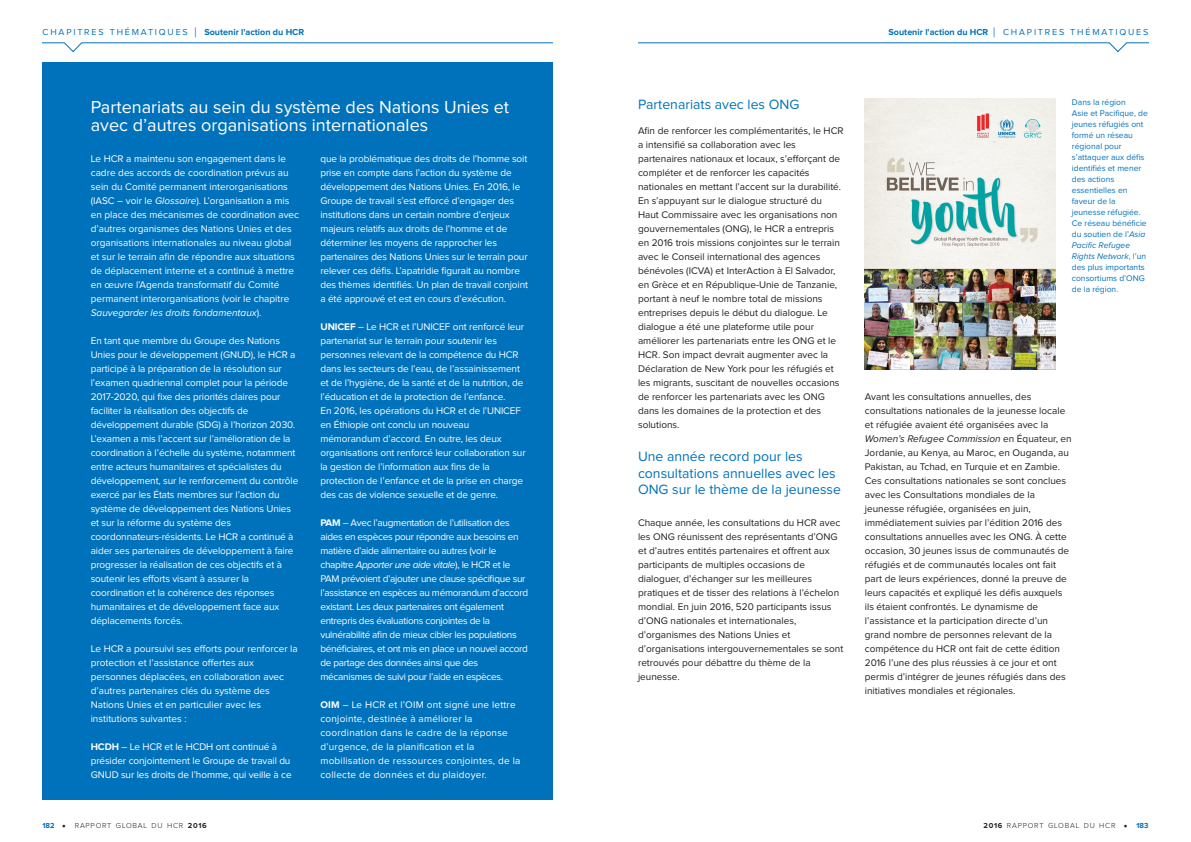
<style>
.page{position:relative;width:1191px;height:842px;background:#fff}
.page>*{position:absolute;margin:0;border:0;box-sizing:border-box;transform-origin:0 0}
.HC___Crosshead{font:18px/18px "Proxima Nova";color:#fff}
.HEADLINE_2{font:14px/16.5px "Proxima Nova";color:#0072bc}
.BODY_TEXT___Grid_Ali{font:10px/14px "Proxima Nova";letter-spacing:-.01em;color:#fff}
.BODY_TEXT___Grid_Ali-2{font:10px/14px "Proxima Nova";color:#231f20}
.BODY_TEXT___Grid_Ali-3{font:10px/14px "Proxima Nova";letter-spacing:-.03em;color:#fff}
.BODY_TEXT___Grid_Ali-4{font:10px/14px "Proxima Nova";letter-spacing:.02em;color:#fff}
.Subhead-BLUE{font:700 9px "Proxima Nova";color:#0072bc}
.Blue_side_text{font:8.5px/11px "Proxima Nova";color:#0072bc}
.t1{font:300 7.5px "Proxima Nova";letter-spacing:.1em;color:#231f20}
.s1{font-weight:400}
.s2{font-weight:300;font-size:14px}
.s3{font-style:italic}
.s4{font-weight:700}
.s5{font-weight:700;color:#0072bc}
.s6{font-weight:400;font-size:12px}
</style>
<div class="page">
<img style="left:864px;top:98px;width:191px;height:272px">
<div style="left:43px;top:62px;width:510px;height:737px;background:#0072bc"></div>
<svg style="left:43px;top:42px;width:510px;height:10px"></svg>
<svg style="left:638px;top:42px;width:510px;height:10px"></svg>
<p class="Subhead-BLUE" style="left:43px;top:28px;width:263px"><span class="s1">CHAPITRES THÉMATIQUES</span> <span class="s2">|</span> Soutenir l'action du HCR</p>
<p class="Subhead-BLUE" style="left:888px;top:28px;width:261px">Soutenir l'action du HCR <span class="s2">|</span> <span class="s1">CHAPITRES THÉMATIQUES</span></p>
<p class="HC___Crosshead" style="left:91px;top:98px;width:420px">Partenariats au sein du système des Nations Unies et avec d’autres organisations internationales</p>
<p class="BODY_TEXT___Grid_Ali" style="left:91px;top:152px;width:210px">Le HCR a maintenu son engagement dans le cadre des accords de coordination prévus au sein du Comité permanent interorganisations (IASC – voir le <span class="s3">Glossaire</span>). L’organisation a mis en place des mécanismes de coordination avec d’autres organismes des Nations Unies et des organisations internationales au niveau global et sur le terrain afin de répondre aux situations de déplacement interne et a continué à mettre en œuvre l’Agenda transformatif du Comité permanent interorganisations (voir le chapitre <span class="s3">Sauvegarder les droits fondamentaux</span>).</p>
<p class="BODY_TEXT___Grid_Ali" style="left:91px;top:334px;width:209px">En tant que membre du Groupe des Nations Unies pour le développement (GNUD), le HCR a participé à la préparation de la résolution sur l’examen quadriennal complet pour la période 2017-2020, qui fixe des priorités claires pour faciliter la réalisation des objectifs de développement durable (SDG) à l’horizon 2030.<br>L’examen a mis l’accent sur l’amélioration de la coordination à l’échelle du système, notamment entre acteurs humanitaires et spécialistes du développement, sur le renforcement du contrôle exercé par les États membres sur l’action du système de développement des Nations Unies et sur la réforme du système des coordonnateurs-résidents. Le HCR a continué à aider ses partenaires de développement à faire progresser la réalisation de ces objectifs et à soutenir les efforts visant à assurer la coordination et la cohérence des réponses humanitaires et de développement face aux déplacements forcés.</p>
<p class="BODY_TEXT___Grid_Ali" style="left:91px;top:642px;width:208px">Le HCR a poursuivi ses efforts pour renforcer la protection et l’assistance offertes aux personnes déplacées, en collaboration avec d’autres partenaires clés du système des Nations Unies et en particulier avec les institutions suivantes :</p>
<p class="BODY_TEXT___Grid_Ali" style="left:91px;top:740px;width:202px"><span class="s4">HCDH</span> – Le HCR et le HCDH ont continué à présider conjointement le Groupe de travail du<br>GNUD sur les droits de l’homme, qui veille à ce</p>
<p class="BODY_TEXT___Grid_Ali" style="left:320px;top:152px;width:209px">que la problématique des droits de l’homme soit prise en compte dans l’action du système de développement des Nations Unies. En 2016, le Groupe de travail s’est efforcé d’engager des institutions dans un certain nombre d’enjeux majeurs relatifs aux droits de l’homme et de déterminer les moyens de rapprocher les partenaires des Nations Unies sur le terrain pour relever ces défis. L’apatridie figurait au nombre des thèmes identifiés. Un plan de travail conjoint a été approuvé et est en cours d’exécution.</p>
<p class="BODY_TEXT___Grid_Ali" style="left:320px;top:320px;width:207px"><span class="s4">UNICEF</span> – Le HCR et l’UNICEF ont renforcé leur partenariat sur le terrain pour soutenir les personnes relevant de la compétence du HCR dans les secteurs de l’eau, de l’assainissement et de l’hygiène, de la santé et de la nutrition, de l’éducation et de la protection de l’enfance.<br>En 2016, les opérations du HCR et de l’UNICEF en Éthiopie ont conclu un nouveau mémorandum d’accord. En outre, les deux organisations ont renforcé leur collaboration sur la gestion de l’information aux fins de la protection de l’enfance et de la prise en charge des cas de violence sexuelle et de genre.</p>
<p class="BODY_TEXT___Grid_Ali-3" style="left:320px;top:516px;width:209px"><span class="s4">PAM</span> – Avec l’augmentation de l’utilisation des aides en espèces pour répondre aux besoins en matière d’aide alimentaire ou autres (voir le chapitre <span class="s3">Apporter une aide vitale</span>), le HCR et le PAM prévoient d’ajouter une clause spécifique sur l’assistance en espèces au mémorandum d’accord existant. Les deux partenaires ont également entrepris des évaluations conjointes de la vulnérabilité afin de mieux cibler les populations bénéficiaires, et ont mis en place un nouvel accord de partage des données ainsi que des mécanismes de suivi pour l’aide en espèces.</p>
<p class="BODY_TEXT___Grid_Ali-4" style="left:320px;top:698px;width:201px"><span class="s4">OIM</span> – Le HCR et l’OIM ont signé une lettre conjointe, destinée à améliorer la coordination dans le cadre de la réponse d’urgence, de la planification et la mobilisation de ressources conjointes, de la collecte de données et du plaidoyer.</p>
<p class="HEADLINE_2" style="left:638px;top:97px;width:163px">Partenariats avec les ONG</p>
<p class="BODY_TEXT___Grid_Ali-2" style="left:638px;top:124px;width:207px">Afin de renforcer les complémentarités, le HCR a intensifié sa collaboration avec les partenaires nationaux et locaux, s’efforçant de compléter et de renforcer les capacités nationales en mettant l’accent sur la durabilité.<br>En s’appuyant sur le dialogue structuré du Haut Commissaire avec les organisations non gouvernementales (ONG), le HCR a entrepris en 2016 trois missions conjointes sur le terrain avec le Conseil international des agences bénévoles (ICVA) et InterAction à El Salvador, en Grèce et en République-Unie de Tanzanie, portant à neuf le nombre total de missions entreprises depuis le début du dialogue. Le dialogue a été une plateforme utile pour améliorer les partenariats entre les ONG et le HCR. Son impact devrait augmenter avec la Déclaration de New York pour les réfugiés et les migrants, suscitant de nouvelles occasions de renforcer les partenariats avec les ONG dans les domaines de la protection et des solutions.</p>
<p class="HEADLINE_2" style="left:638px;top:449px;width:204px">Une année record pour les consultations annuelles avec les<br>ONG sur le thème de la jeunesse</p>
<p class="BODY_TEXT___Grid_Ali-2" style="left:638px;top:516px;width:207px">Chaque année, les consultations du HCR avec les ONG réunissent des représentants d’ONG et d’autres entités partenaires et offrent aux participants de multiples occasions de dialoguer, d’échanger sur les meilleures pratiques et de tisser des relations à l’échelon mondial. En juin 2016, 520 participants issus d’ONG nationales et internationales, d’organismes des Nations Unies et d’organisations intergouvernementales se sont retrouvés pour débattre du thème de la jeunesse.</p>
<p class="Blue_side_text" style="left:1071px;top:97px;width:78px">Dans la région<br>Asie et Pacifique, de jeunes réfugiés ont formé un réseau régional pour s’attaquer aux défis identifiés et mener des actions essentielles en faveur de la jeunesse réfugiée.<br>Ce réseau bénéficie du soutien de l’<span class="s3">Asia<br>Pacific Refugee<br>Rights Network</span>, l’un des plus importants consortiums d’ONG de la région.</p>
<p class="BODY_TEXT___Grid_Ali-2" style="left:865px;top:390px;width:208px">Avant les consultations annuelles, des consultations nationales de la jeunesse locale et réfugiée avaient été organisées avec la <span class="s3">Women’s Refugee Commission</span> en Équateur, en Jordanie, au Kenya, au Maroc, en Ouganda, au Pakistan, au Tchad, en Turquie et en Zambie.<br>Ces consultations nationales se sont conclues avec les Consultations mondiales de la jeunesse réfugiée, organisées en juin, immédiatement suivies par l’édition 2016 des consultations annuelles avec les ONG. À cette occasion, 30 jeunes issus de communautés de réfugiés et de communautés locales ont fait part de leurs expériences, donné la preuve de leurs capacités et expliqué les défis auxquels ils étaient confrontés. Le dynamisme de l’assistance et la participation directe d’un grand nombre de personnes relevant de la compétence du HCR ont fait de cette édition 2016 l’une des plus réussies à ce jour et ont permis d’intégrer de jeunes réfugiés dans des initiatives mondiales et régionales.</p>
<p class="t1" style="left:43px;top:822px;width:166px"><span class="s5">182</span> <span class="s6">•</span> RAPPORT GLOBAL DU HCR <span class="s4">2016</span></p>
<p class="t1" style="left:983px;top:822px;width:166px"><span class="s4">2016</span> RAPPORT GLOBAL DU HCR <span class="s6">•</span> <span class="s5">183</span></p>
</div>
